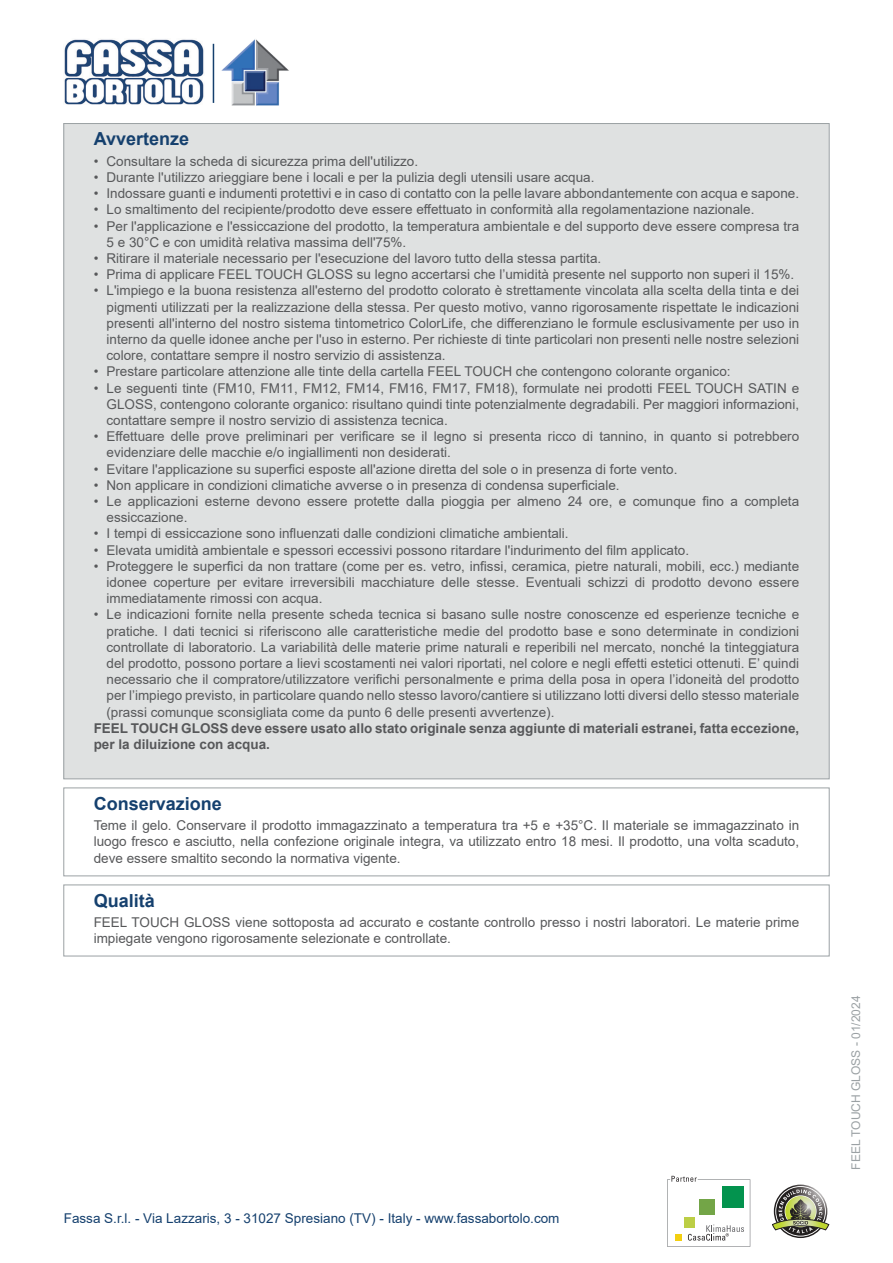
<style>
.page{position:relative;width:893px;height:1263px;background:#fff}
.page>*{position:absolute;margin:0;border:0;box-sizing:border-box;transform-origin:0 0}
.Titolo{font:700 18px "Arial";color:#15406e}
.Conservazione{font:700 18px "Arial";color:#15406e}
.Conservazione-2{font:13.5px/16.2px "Arial";color:#57585a;text-align:justify}
.Qualita{font:13.5px/16.2px "Arial";color:#57585a}
.Note{font:700 13.5px/16.2px "Arial";color:#57585a}
.t1{font:13.5px "Arial";color:#15406e}
.t2{font:12px "Arial";color:#9ba1a4}
</style>
<div class="page">
<div style="left:64px;top:124px;width:765px;height:655px;background:#dfe1e1"></div>
<div style="left:64px;top:788px;width:765px;height:88px;border:1px solid #9ba1a4"></div>
<div style="left:64px;top:885px;width:765px;height:71px;border:1px solid #9ba1a4"></div>
<svg style="left:667px;top:1176px;width:83px;height:71px"></svg>
<svg style="left:772px;top:1186px;width:57px;height:50px"></svg>
<img style="left:64px;top:39px;width:140px;height:66px">
<hr style="left:213px;top:44px;width:1px;height:59px;background:#15406e">
<img style="left:221px;top:39px;width:68px;height:67px">
<p class="Titolo" style="left:94px;top:126px;width:97px">Avvertenze</p>
<p class="Conservazione-2" style="left:94px;top:153px;width:326px">• Consultare la scheda di sicurezza prima dell'utilizzo.</p>
<p class="Conservazione-2" style="left:94px;top:169px;width:502px">• Durante l'utilizzo arieggiare bene i locali e per la pulizia degli utensili usare acqua.</p>
<p class="Conservazione-2" style="left:94px;top:185px;width:707px">• Indossare guanti e indumenti protettivi e in caso di contatto con la pelle lavare abbondantemente con acqua e sapone.</p>
<p class="Conservazione-2" style="left:94px;top:201px;width:662px">• Lo smaltimento del recipiente/prodotto deve essere effettuato in conformità alla regolamentazione nazionale.</p>
<p class="Conservazione-2" style="left:106px;top:218px;width:694px;text-indent:-13px">• Per l'applicazione e l'essiccazione del prodotto, la temperatura ambientale e del supporto deve essere compresa tra<br>5 e 30°C e con umidità relativa massima dell'75%.</p>
<p class="Conservazione-2" style="left:94px;top:250px;width:509px">• Ritirare il materiale necessario per l'esecuzione del lavoro tutto della stessa partita.</p>
<p class="Conservazione-2" style="left:94px;top:266px;width:702px">• Prima di applicare FEEL TOUCH GLOSS su legno accertarsi che l’umidità presente nel supporto non superi il 15%.</p>
<p class="Conservazione-2" style="left:106px;top:282px;width:694px;text-indent:-13px">• L'impiego e la buona resistenza all'esterno del prodotto colorato è strettamente vincolata alla scelta della tinta e dei pigmenti utilizzati per la realizzazione della stessa. Per questo motivo, vanno rigorosamente rispettate le indicazioni presenti all'interno del nostro sistema tintometrico ColorLife, che differenziano le formule esclusivamente per uso in interno da quelle idonee anche per l'uso in esterno. Per richieste di tinte particolari non presenti nelle nostre selezioni colore, contattare sempre il nostro servizio di assistenza.</p>
<p class="Conservazione-2" style="left:94px;top:363px;width:638px">• Prestare particolare attenzione alle tinte della cartella FEEL TOUCH che contengono colorante organico:</p>
<p class="Conservazione-2" style="left:106px;top:380px;width:694px;text-indent:-13px">• Le seguenti tinte (FM10, FM11, FM12, FM14, FM16, FM17, FM18), formulate nei prodotti FEEL TOUCH SATIN e GLOSS, contengono colorante organico: risultano quindi tinte potenzialmente degradabili. Per maggiori informazioni, contattare sempre il nostro servizio di assistenza tecnica.</p>
<p class="Conservazione-2" style="left:106px;top:428px;width:694px;text-indent:-13px">• Effettuare delle prove preliminari per verificare se il legno si presenta ricco di tannino, in quanto si potrebbero evidenziare delle macchie e/o ingiallimenti non desiderati.</p>
<p class="Conservazione-2" style="left:94px;top:461px;width:585px">• Evitare l'applicazione su superfici esposte all'azione diretta del sole o in presenza di forte vento.</p>
<p class="Conservazione-2" style="left:94px;top:477px;width:527px">• Non applicare in condizioni climatiche avverse o in presenza di condensa superficiale.</p>
<p class="Conservazione-2" style="left:106px;top:493px;width:694px;text-indent:-13px">• Le applicazioni esterne devono essere protette dalla pioggia per almeno 24 ore, e comunque fino a completa essiccazione.</p>
<p class="Conservazione-2" style="left:94px;top:525px;width:476px">• I tempi di essiccazione sono influenzati dalle condizioni climatiche ambientali.</p>
<p class="Conservazione-2" style="left:94px;top:542px;width:597px">• Elevata umidità ambientale e spessori eccessivi possono ritardare l'indurimento del film applicato.</p>
<p class="Conservazione-2" style="left:106px;top:558px;width:694px;text-indent:-13px">• Proteggere le superfici da non trattare (come per es. vetro, infissi, ceramica, pietre naturali, mobili, ecc.) mediante idonee coperture per evitare irreversibili macchiature delle stesse. Eventuali schizzi di prodotto devono essere immediatamente rimossi con acqua.</p>
<p class="Conservazione-2" style="left:106px;top:606px;width:694px;text-indent:-13px">• Le indicazioni fornite nella presente scheda tecnica si basano sulle nostre conoscenze ed esperienze tecniche e pratiche. I dati tecnici si riferiscono alle caratteristiche medie del prodotto base e sono determinate in condizioni controllate di laboratorio. La variabilità delle materie prime naturali e reperibili nel mercato, nonché la tinteggiatura del prodotto, possono portare a lievi scostamenti nei valori riportati, nel colore e negli effetti estetici ottenuti. E’ quindi necessario che il compratore/utilizzatore verifichi personalmente e prima della posa in opera l’idoneità del prodotto per l’impiego previsto, in particolare quando nello stesso lavoro/cantiere si utilizzano lotti diversi dello stesso materiale (prassi comunque sconsigliata come da punto 6 delle presenti avvertenze).</p>
<p class="Note" style="left:94px;top:720px;width:707px">FEEL TOUCH GLOSS deve essere usato allo stato originale senza aggiunte di materiali estranei, fatta eccezione, per la diluizione con acqua.</p>
<p class="Conservazione" style="left:94px;top:791px;width:130px">Conservazione</p>
<p class="Conservazione-2" style="left:94px;top:817px;width:707px">Teme il gelo. Conservare il prodotto immagazzinato a temperatura tra +5 e +35°C. Il materiale se immagazzinato in luogo fresco e asciutto, nella confezione originale integra, va utilizzato entro 18 mesi. Il prodotto, una volta scaduto, deve essere smaltito secondo la normativa vigente.</p>
<p class="Titolo" style="left:94px;top:888px;width:63px">Qualità</p>
<p class="Qualita" style="left:94px;top:914px;width:707px">FEEL TOUCH GLOSS viene sottoposta ad accurato e costante controllo presso i nostri laboratori. Le materie prime impiegate vengono rigorosamente selezionate e controllate.</p>
<p class="t1" style="left:64px;top:1208px;width:497px">Fassa S.r.l. - Via Lazzaris, 3 - 31027 Spresiano (TV) - Italy - www.fassabortolo.com</p>
<p class="t2" style="left:848px;top:1170px;width:176px;rotate:-90deg">FEEL TOUCH GLOSS - 01/2024</p>
</div>
